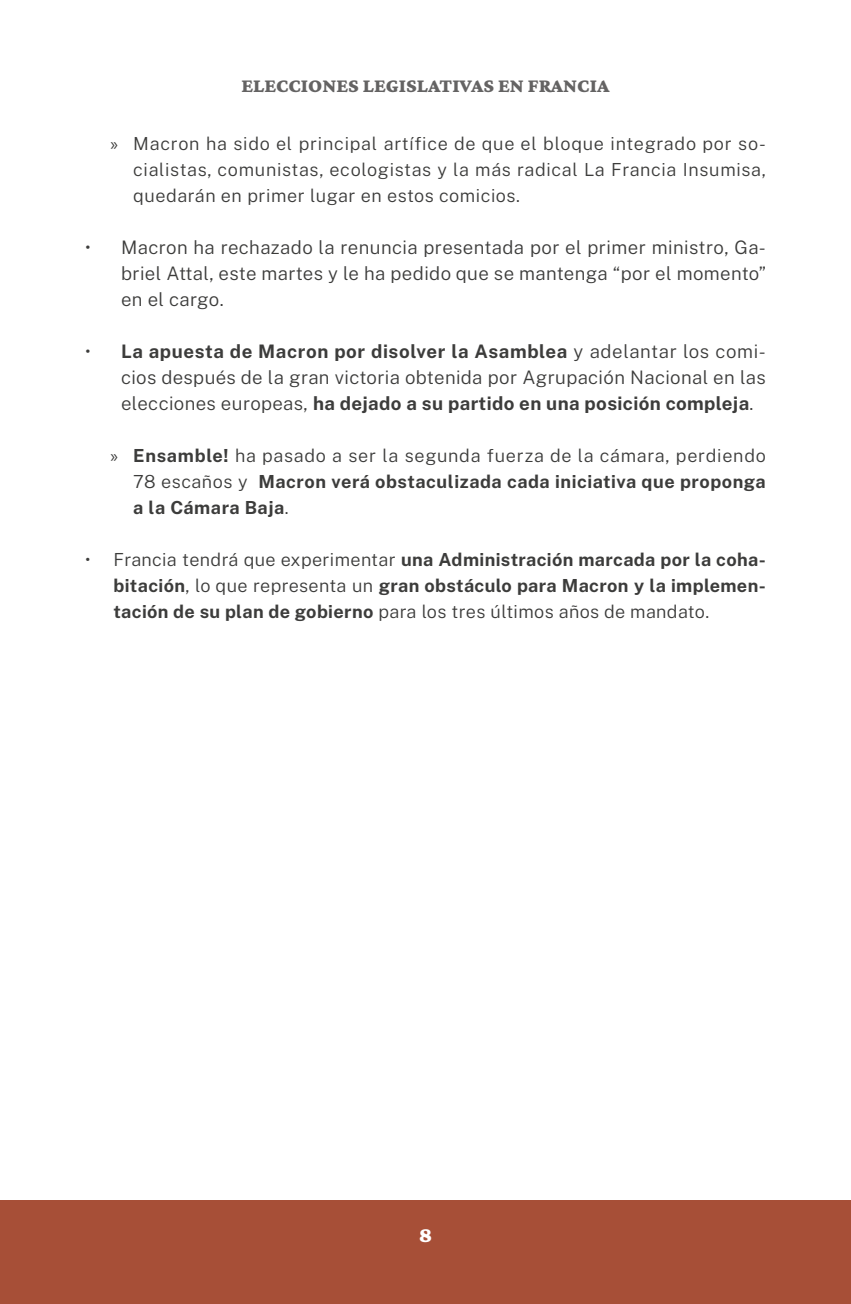
<style>
.page{position:relative;width:851px;height:1304px;background:#fff}
.page>*{position:absolute;margin:0;border:0;box-sizing:border-box;transform-origin:0 0}
.t1{font:900 22px "Crimson Pro";color:#fff}
.t2{font:900 20px "Crimson Pro";color:#646363}
.t3{font:300 18.6px/26px "Public Sans";letter-spacing:.02em;color:#3c3c3b;text-align:justify}
.t4{font:700 18px/26px "Public Sans";letter-spacing:.02em;color:#3c3c3b;text-align:justify}
.t5{font:300 18px/26px "Public Sans";letter-spacing:.03em;color:#3c3c3b;text-align:justify}
.s1{font-family:"Myriad Pro";font-weight:400}
.s2{font-weight:700}
.s3{font-weight:300}
</style>
<div class="page">
<div style="left:0;top:1200px;width:850px;height:104px;background:#a74f37"></div>
<p class="t2" style="left:241px;top:72px;width:369px">ELECCIONES LEGISLATIVAS EN FRANCIA</p>
<p class="t5" style="left:133px;top:130px;width:634px;text-indent:-23px"><span class="s1">»</span> Macron ha sido el principal artífice de que el bloque integrado por so&shy;cialistas, comunistas, ecologistas y la más radical La Francia Insumisa, quedarán en primer lugar en estos comicios.</p>
<p class="t3" style="left:121px;top:233px;width:646px;text-indent:-36px">• Macron ha rechazado la renuncia presentada por el primer ministro, Ga&shy;briel Attal, este martes y le ha pedido que se mantenga “por el momento” en el cargo.</p>
<p class="t3" style="left:121px;top:337px;width:646px;text-indent:-36px">• <span class="s2">La apuesta de Macron por disolver la Asamblea</span> y adelantar los comi&shy;cios después de la gran victoria obtenida por Agrupación Nacional en las elecciones europeas, <span class="s2">ha dejado a su partido en una posición compleja</span>.</p>
<p class="t4" style="left:133px;top:441px;width:634px;text-indent:-23px"><span class="s1">»</span> Ensamble! <span class="s3">ha pasado a ser la segunda fuerza de la cámara, perdiendo 78 escaños y</span> Macron verá obstaculizada cada iniciativa que proponga a la Cámara Baja<span class="s3">.</span></p>
<p class="t4" style="left:113px;top:545px;width:653px;text-indent:-28px"><span class="s3">• Francia tendrá que experimentar</span> una Administración marcada por la coha&shy;bitación<span class="s3">, lo que representa un</span> gran obstáculo para Macron y la implemen&shy;tación de su plan de gobierno <span class="s3">para los tres últimos años de mandato.</span></p>
<p class="t1" style="left:418px;top:1221px;width:15px">8</p>
</div>
